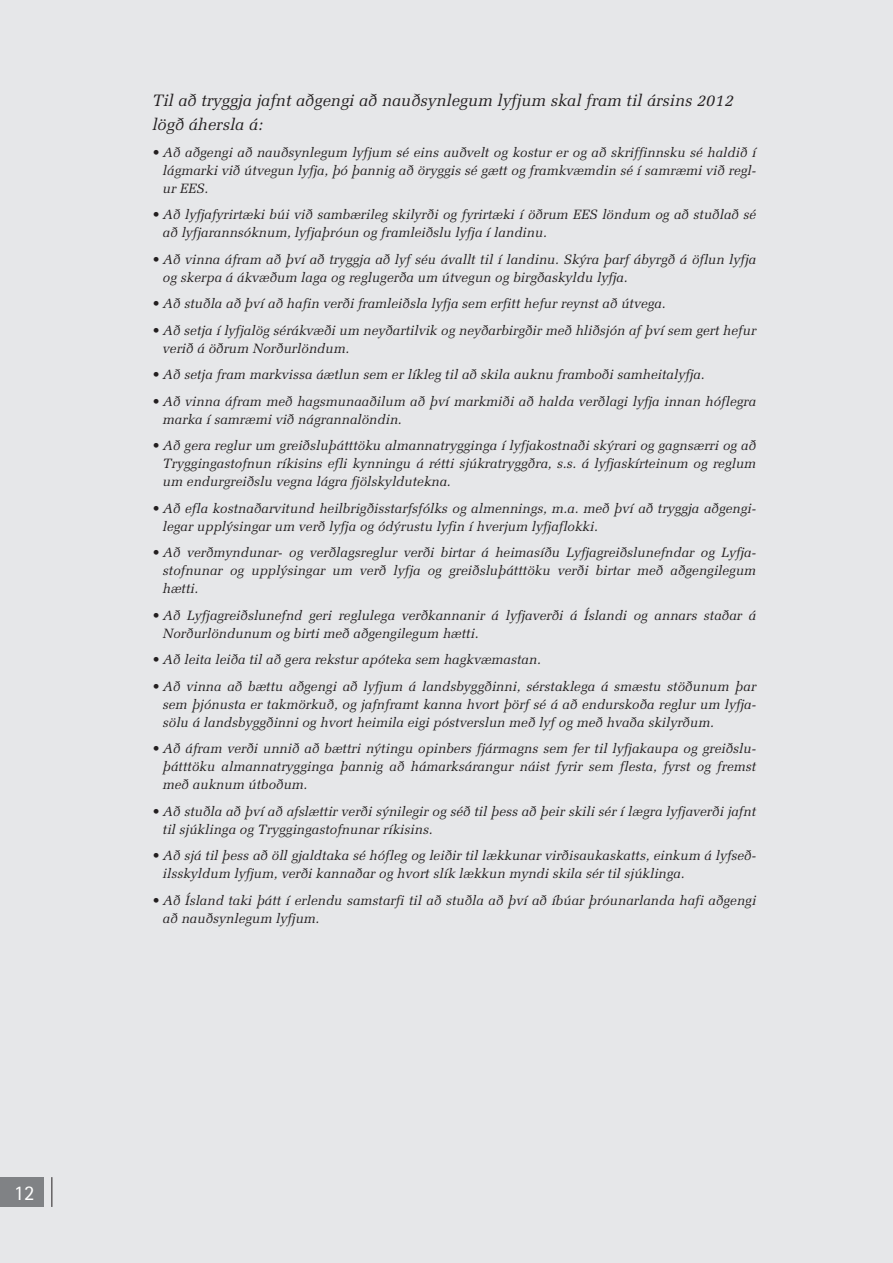
<style>
.page{position:relative;width:893px;height:1263px;background:#e6e7e9}
.page>*{position:absolute;margin:0;border:0;box-sizing:border-box;transform-origin:0 0}
.t1{font:21px "Rotis Sans Serif";color:#fff}
.t2{font:italic 16.5px/24px "Melior";color:#231f20}
.t3{font:italic 13.5px/18px "Melior";color:#231f20}
</style>
<div class="page">
<div style="left:0;top:1177px;width:43px;height:30px;background:#808285"></div>
<hr style="left:52px;top:1177px;width:1px;height:30px;background:#231f20">
<h1 class="t1" style="left:14px;top:1186px;width:23px">12</h1>
<p class="t2" style="left:152px;top:90px;width:583px">Til að tryggja jafnt aðgengi að nauðsynlegum lyfjum skal fram til ársins 2012 lögð áhersla á:</p>
<p class="t3" style="left:163px;top:144px;width:595px;text-align:justify;text-indent:-11px">• Að aðgengi að nauðsynlegum lyfjum sé eins auðvelt og kostur er og að skriffinnsku sé haldið í lágmarki við útvegun lyfja, þó þannig að öryggis sé gætt og framkvæmdin sé í samræmi við regl&shy;ur EES.</p>
<p class="t3" style="left:163px;top:207px;width:595px;text-indent:-11px">• Að lyfjafyrirtæki búi við sambærileg skilyrði og fyrirtæki í öðrum EES löndum og að stuðlað sé að lyfjarannsóknum, lyfjaþróun og framleiðslu lyfja í landinu.</p>
<p class="t3" style="left:163px;top:251px;width:595px;text-indent:-11px">• Að vinna áfram að því að tryggja að lyf séu ávallt til í landinu. Skýra þarf ábyrgð á öflun lyfja og skerpa á ákvæðum laga og reglugerða um útvegun og birgðaskyldu lyfja.</p>
<p class="t3" style="left:152px;top:296px;width:515px">• Að stuðla að því að hafin verði framleiðsla lyfja sem erfitt hefur reynst að útvega.</p>
<p class="t3" style="left:163px;top:322px;width:595px;text-indent:-11px">• Að setja í lyfjalög sérákvæði um neyðartilvik og neyðarbirgðir með hliðsjón af því sem gert hefur verið á öðrum Norðurlöndum.</p>
<p class="t3" style="left:152px;top:367px;width:554px">• Að setja fram markvissa áætlun sem er líkleg til að skila auknu framboði samheitalyfja.</p>
<p class="t3" style="left:163px;top:393px;width:595px;text-indent:-11px">• Að vinna áfram með hagsmunaaðilum að því markmiði að halda verðlagi lyfja innan hóflegra marka í samræmi við nágrannalöndin.</p>
<p class="t3" style="left:163px;top:438px;width:595px;text-align:justify;text-indent:-11px">• Að gera reglur um greiðsluþátttöku almannatrygginga í lyfjakostnaði skýrari og gagnsærri og að Tryggingastofnun ríkisins efli kynningu á rétti sjúkratryggðra, s.s. á lyfjaskírteinum og reglum um endurgreiðslu vegna lágra fjölskyldutekna.</p>
<p class="t3" style="left:163px;top:500px;width:595px;text-indent:-11px">• Að efla kostnaðarvitund heilbrigðisstarfsfólks og almennings, m.a. með því að tryggja aðgengi&shy;legar upplýsingar um verð lyfja og ódýrustu lyfin í hverjum lyfjaflokki.</p>
<p class="t3" style="left:163px;top:545px;width:595px;text-align:justify;text-indent:-11px">• Að verðmyndunar- og verðlagsreglur verði birtar á heimasíðu Lyfjagreiðslunefndar og Lyfja&shy;stofnunar og upplýsingar um verð lyfja og greiðsluþátttöku verði birtar með aðgengilegum hætti.</p>
<p class="t3" style="left:163px;top:607px;width:595px;text-indent:-11px">• Að Lyfjagreiðslunefnd geri reglulega verðkannanir á lyfjaverði á Íslandi og annars staðar á<br>Norðurlöndunum og birti með aðgengilegum hætti.</p>
<p class="t3" style="left:152px;top:652px;width:390px">• Að leita leiða til að gera rekstur apóteka sem hagkvæmastan.</p>
<p class="t3" style="left:163px;top:678px;width:595px;text-align:justify;text-indent:-11px">• Að vinna að bættu aðgengi að lyfjum á landsbyggðinni, sérstaklega á smæstu stöðunum þar sem þjónusta er takmörkuð, og jafnframt kanna hvort þörf sé á að endurskoða reglur um lyfja&shy;sölu á landsbyggðinni og hvort heimila eigi póstverslun með lyf og með hvaða skilyrðum.</p>
<p class="t3" style="left:163px;top:741px;width:595px;text-align:justify;text-indent:-11px">• Að áfram verði unnið að bættri nýtingu opinbers fjármagns sem fer til lyfjakaupa og greiðslu&shy;þátttöku almannatrygginga þannig að hámarksárangur náist fyrir sem flesta, fyrst og fremst með auknum útboðum.</p>
<p class="t3" style="left:163px;top:803px;width:595px;text-indent:-11px">• Að stuðla að því að afslættir verði sýnilegir og séð til þess að þeir skili sér í lægra lyfjaverði jafnt til sjúklinga og Tryggingastofnunar ríkisins.</p>
<p class="t3" style="left:163px;top:848px;width:595px;text-indent:-11px">• Að sjá til þess að öll gjaldtaka sé hófleg og leiðir til lækkunar virðisaukaskatts, einkum á lyfseð&shy;ilsskyldum lyfjum, verði kannaðar og hvort slík lækkun myndi skila sér til sjúklinga.</p>
<p class="t3" style="left:163px;top:892px;width:595px;text-indent:-11px">• Að Ísland taki þátt í erlendu samstarfi til að stuðla að því að íbúar þróunarlanda hafi aðgengi að nauðsynlegum lyfjum.</p>
</div>
